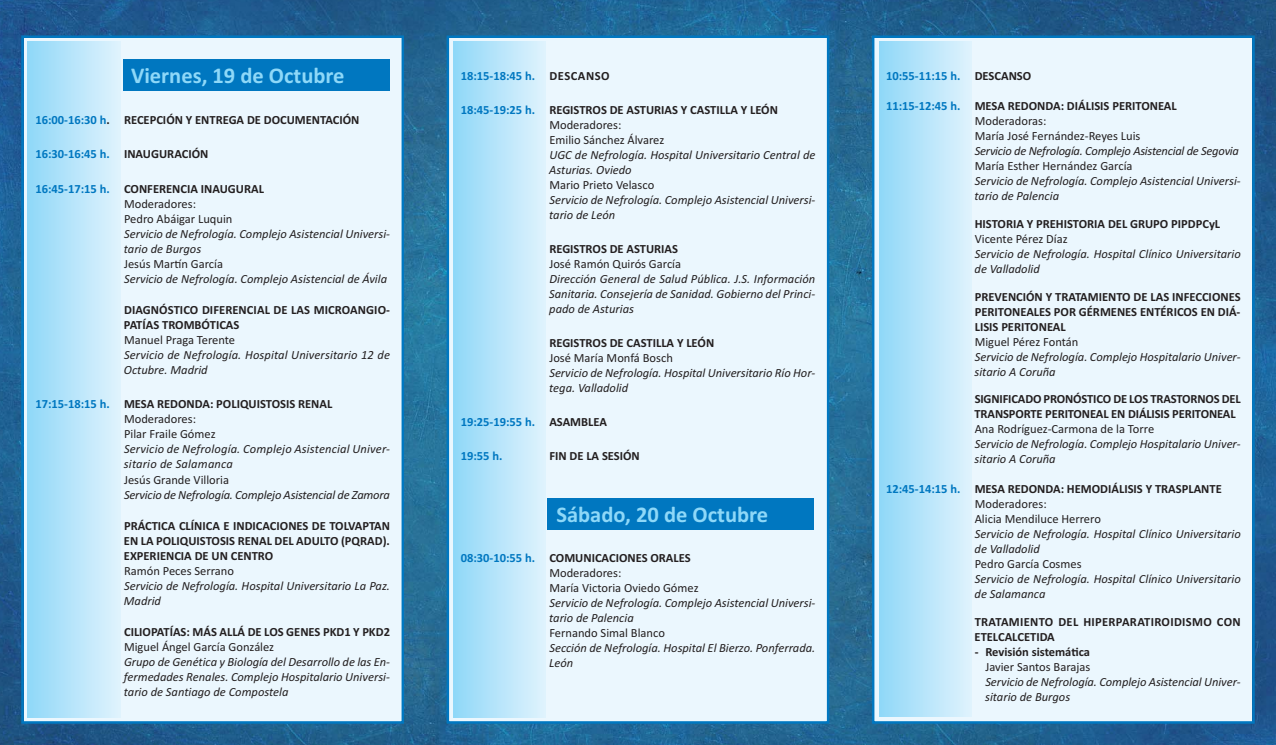
<style>
.page{position:relative;width:1276px;height:745px;background:#fff}
.page>*{position:absolute;margin:0;border:0;box-sizing:border-box;transform-origin:0 0}
.t1{font:700 22.5px "Calibri";color:#8ed8f8}
.t2{font:italic 12.5px/15px "Calibri";color:#231f20}
.t3{font:700 12.5px/15px "Calibri";color:#231f20}
.t4{font:12.5px/15px "Calibri";color:#231f20}
.t5{font:700 12.5px "Calibri";color:#0077c0}
.t6{font:italic 12.5px "Calibri";letter-spacing:-.02em;color:#231f20}
.t7{font:700 12.5px/15px "Calibri";letter-spacing:.025em;color:#231f20}
.t8{font:700 12.5px "Calibri";letter-spacing:.04em;color:#0077c0}
.s1{color:#0077c0}
.s2{color:#231f20}
.s3{font-weight:700;color:#0077c0}
.s4{font-weight:700}
.s5{font-weight:400}
</style>
<div class="page">
<img style="left:0;top:0;width:1276px;height:744px">
<div style="left:24px;top:38px;width:377px;height:682px;background:#ebf7fe"></div>
<div style="left:21px;top:35px;width:383px;height:688px;border:2px solid #0077c0"></div>
<div style="left:449px;top:38px;width:378px;height:682px;background:#ebf7fe"></div>
<div style="left:446px;top:35px;width:383px;height:688px;border:2px solid #0077c0"></div>
<div style="left:124px;top:59px;width:266px;height:32px;background:#0077c0"></div>
<div style="left:27px;top:42px;width:93px;height:674px;background:linear-gradient(to right,#8fd8f8,#e0f3fd)"></div>
<div style="left:453px;top:42px;width:93px;height:674px;background:linear-gradient(to right,#90d8f8,#e0f3fd)"></div>
<div style="left:874px;top:38px;width:378px;height:682px;background:#ebf7fe"></div>
<div style="left:872px;top:35px;width:382px;height:688px;border:2px solid #0077c0"></div>
<div style="left:547px;top:498px;width:266px;height:31px;background:#0077c0"></div>
<div style="left:879px;top:42px;width:92px;height:674px;background:linear-gradient(to right,#90d8f8,#def2fd)"></div>
<h1 class="t1" style="left:131px;top:62px;width:215px">Viernes, 19 de Octubre</h1>
<p class="t3" style="left:35px;top:112px;width:325px"><span class="s1">16:00-16:30 h</span>. RECEPCIÓN Y ENTREGA DE DOCUMENTACIÓN</p>
<p class="t5" style="left:35px;top:146px;width:174px">16:30-16:45 h. <span class="s2">INAUGURACIÓN</span></p>
<p class="t4" style="left:124px;top:182px;width:141px;text-indent:-89px"><span class="s3">16:45-17:15 h.</span> <span class="s4">CONFERENCIA INAUGURAL<br></span>Moderadores:<br>Pedro Abáigar Luquin</p>
<p class="t2" style="left:124px;top:227px;width:268px">Servicio de Nefrología. Complejo Asistencial Universi&shy;tario de Burgos</p>
<p class="t4" style="left:124px;top:257px;width:100px">Jesús Martín García</p>
<p class="t2" style="left:124px;top:272px;width:265px">Servicio de Nefrología. Complejo Asistencial de Ávila</p>
<p class="t3" style="left:124px;top:302px;width:268px">DIAGNÓSTICO DIFERENCIAL DE LAS MICROANGIO-<br>PATÍAS TROMBÓTICAS</p>
<p class="t4" style="left:124px;top:333px;width:113px">Manuel Praga Terente</p>
<p class="t2" style="left:124px;top:348px;width:268px">Servicio de Nefrología. Hospital Universitario 12 de<br>Octubre. Madrid</p>
<p class="t3" style="left:124px;top:396px;width:210px;text-indent:-89px"><span class="s1">17:15-18:15 h.</span> MESA REDONDA: POLIQUISTOSIS RENAL<br><span class="s5">Moderadores:<br>Pilar Fraile Gómez</span></p>
<p class="t2" style="left:124px;top:442px;width:268px">Servicio de Nefrología. Complejo Asistencial Univer&shy;sitario de Salamanca</p>
<p class="t4" style="left:124px;top:472px;width:107px">Jesús Grande Villoria</p>
<p class="t2" style="left:124px;top:487px;width:267px">Servicio de Nefrología. Complejo Asistencial de Zamora</p>
<p class="t3" style="left:124px;top:517px;width:268px;text-align:justify">PRÁCTICA CLÍNICA E INDICACIONES DE TOLVAPTAN EN LA POLIQUISTOSIS RENAL DEL ADULTO (PQRAD).<br>EXPERIENCIA DE UN CENTRO</p>
<p class="t4" style="left:124px;top:564px;width:111px">Ramón Peces Serrano</p>
<p class="t2" style="left:124px;top:579px;width:268px">Servicio de Nefrología. Hospital Universitario La Paz.<br>Madrid</p>
<p class="t3" style="left:124px;top:624px;width:267px">CILIOPATÍAS: MÁS ALLÁ DE LOS GENES PKD1 Y PKD2</p>
<p class="t4" style="left:124px;top:640px;width:152px">Miguel Ángel García González</p>
<p class="t2" style="left:124px;top:655px;width:268px;text-align:justify">Grupo de Genética y Biología del Desarrollo de las En&shy;fermedades Renales. Complejo Hospitalario Universi&shy;tario de Santiago de Compostela</p>
<p class="t8" style="left:461px;top:69px;width:150px">18:15-18:45 h. <span class="s2">DESCANSO</span></p>
<p class="t3" style="left:549px;top:102px;width:230px;text-indent:-89px"><span class="s1">18:45-19:25 h.</span> REGISTROS DE ASTURIAS Y CASTILLA Y LEÓN<br><span class="s5">Moderadores:<br>Emilio Sánchez Álvarez</span></p>
<p class="t2" style="left:549px;top:148px;width:268px">UGC de Nefrología. Hospital Universitario Central de<br>Asturias. Oviedo</p>
<p class="t4" style="left:549px;top:178px;width:106px">Mario Prieto Velasco</p>
<p class="t2" style="left:549px;top:193px;width:268px">Servicio de Nefrología. Complejo Asistencial Universi&shy;tario de León</p>
<p class="t3" style="left:549px;top:241px;width:130px">REGISTROS DE ASTURIAS</p>
<p class="t4" style="left:549px;top:257px;width:133px">José Ramón Quirós García</p>
<p class="t2" style="left:549px;top:272px;width:268px;text-align:justify">Dirección General de Salud Pública. J.S. Información Sanitaria. Consejería de Sanidad. Gobierno del Princi&shy;pado de Asturias</p>
<p class="t3" style="left:549px;top:335px;width:166px">REGISTROS DE CASTILLA Y LEÓN</p>
<p class="t4" style="left:549px;top:351px;width:125px">José María Monfá Bosch</p>
<p class="t2" style="left:549px;top:366px;width:267px">Servicio de Nefrología. Hospital Universitario Río Hor&shy;tega. Valladolid</p>
<p class="t5" style="left:461px;top:414px;width:148px">19:25-19:55 h. <span class="s2">ASAMBLEA</span></p>
<p class="t5" style="left:461px;top:447px;width:43px">19:55 h.</p>
<p class="t3" style="left:549px;top:447px;width:92px">FIN DE LA SESIÓN</p>
<h1 class="t1" style="left:556px;top:501px;width:213px">Sábado, 20 de Octubre</h1>
<p class="t4" style="left:549px;top:551px;width:151px;text-indent:-89px"><span class="s3">08:30-10:55 h.</span> <span class="s4">COMUNICACIONES ORALES<br></span>Moderadores:<br>María Victoria Oviedo Gómez</p>
<p class="t2" style="left:549px;top:596px;width:268px">Servicio de Nefrología. Complejo Asistencial Universi&shy;tario de Palencia</p>
<p class="t4" style="left:549px;top:626px;width:117px">Fernando Simal Blanco</p>
<p class="t2" style="left:549px;top:641px;width:268px">Sección de Nefrología. Hospital El Bierzo. Ponferrada.<br>León</p>
<p class="t5" style="left:886px;top:69px;width:147px">10:55-11:15 h. <span class="s2">DESCANSO</span></p>
<p class="t4" style="left:974px;top:100px;width:204px;text-indent:-89px"><span class="s3">11:15-12:45 h.</span> <span class="s4">MESA REDONDA: DIÁLISIS PERITONEAL<br></span>Moderadoras:<br>María José Fernández-Reyes Luis</p>
<p class="t6" style="left:974px;top:147px;width:266px">Servicio de Nefrología. Complejo Asistencial de Segovia</p>
<p class="t4" style="left:974px;top:160px;width:159px">María Esther Hernández García</p>
<p class="t2" style="left:974px;top:175px;width:268px">Servicio de Nefrología. Complejo Asistencial Universi&shy;tario de Palencia</p>
<p class="t3" style="left:974px;top:216px;width:247px">HISTORIA Y PREHISTORIA DEL GRUPO PIPDPCyL</p>
<p class="t4" style="left:974px;top:232px;width:95px">Vicente Pérez Díaz</p>
<p class="t2" style="left:974px;top:247px;width:268px">Servicio de Nefrología. Hospital Clínico Universitario de Valladolid</p>
<p class="t3" style="left:974px;top:288px;width:267px;text-align:justify">PREVENCIÓN Y TRATAMIENTO DE LAS INFECCIONES PERITONEALES POR GÉRMENES ENTÉRICOS EN DIÁ-LISIS PERITONEAL</p>
<p class="t4" style="left:974px;top:335px;width:105px">Miguel Pérez Fontán</p>
<p class="t2" style="left:974px;top:350px;width:267px">Servicio de Nefrología. Complejo Hospitalario Univer&shy;sitario A Coruña</p>
<p class="t3" style="left:974px;top:391px;width:268px">SIGNIFICADO PRONÓSTICO DE LOS TRASTORNOS DEL<br>TRANSPORTE PERITONEAL EN DIÁLISIS PERITONEAL</p>
<p class="t4" style="left:974px;top:422px;width:181px">Ana Rodríguez-Carmona de la Torre</p>
<p class="t2" style="left:974px;top:437px;width:267px">Servicio de Nefrología. Complejo Hospitalario Univer&shy;sitario A Coruña</p>
<p class="t3" style="left:974px;top:481px;width:249px;text-indent:-89px"><span class="s1">12:45-14:15 h.</span> MESA REDONDA: HEMODIÁLISIS Y TRASPLANTE<br><span class="s5">Moderadores:<br>Alicia Mendiluce Herrero</span></p>
<p class="t2" style="left:974px;top:527px;width:268px">Servicio de Nefrología. Hospital Clínico Universitario de Valladolid</p>
<p class="t4" style="left:974px;top:557px;width:108px">Pedro García Cosmes</p>
<p class="t2" style="left:974px;top:572px;width:268px">Servicio de Nefrología. Hospital Clínico Universitario de Salamanca</p>
<p class="t7" style="left:974px;top:613px;width:268px">TRATAMIENTO DEL HIPERPARATIROIDISMO CON<br>ETELCALCETIDA</p>
<p class="t3" style="left:974px;top:643px;width:117px">- Revisión sistemática</p>
<p class="t4" style="left:985px;top:660px;width:106px">Javier Santos Barajas</p>
<p class="t2" style="left:985px;top:675px;width:257px">Servicio de Nefrología. Complejo Asistencial Univer&shy;sitario de Burgos</p>
</div>
